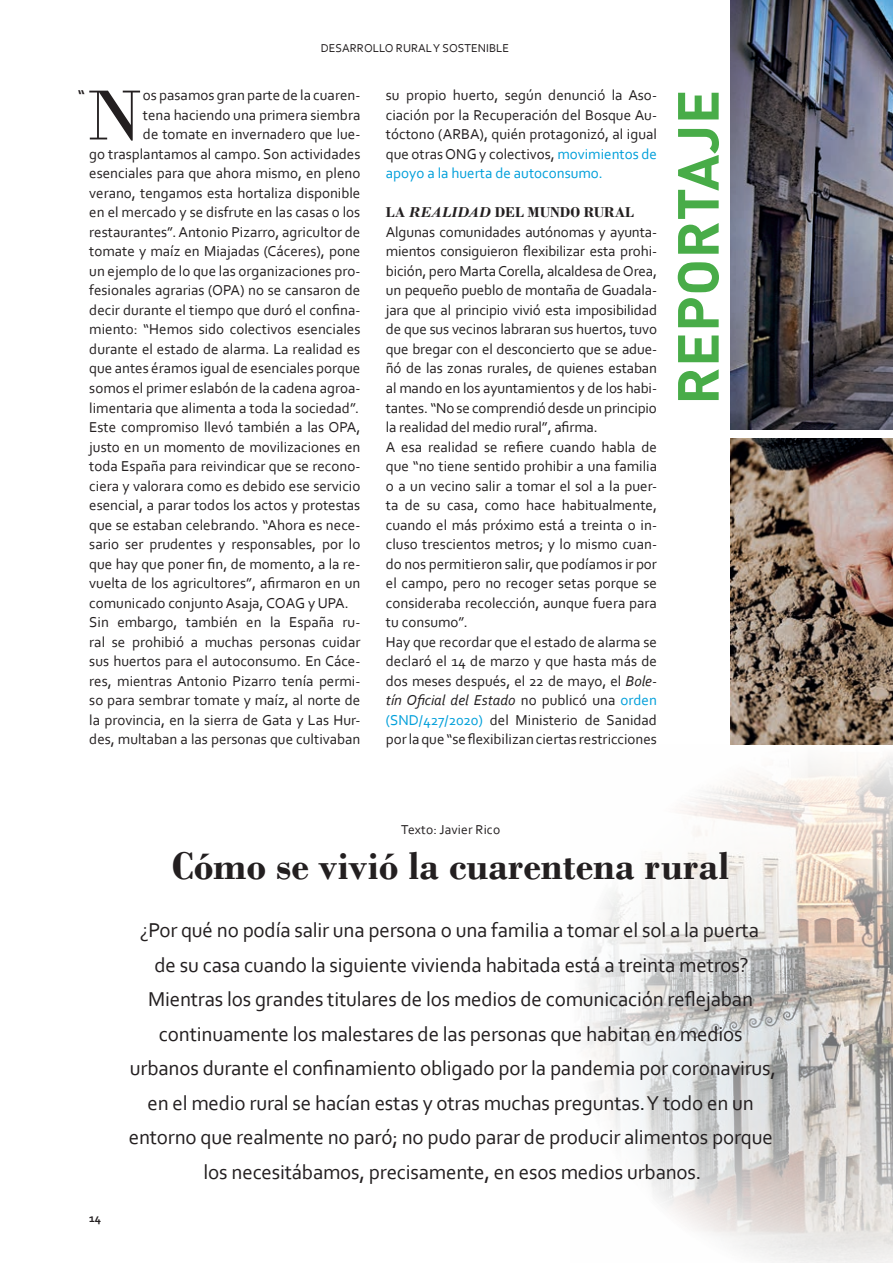
<style>
.page{position:relative;width:893px;height:1263px;background:#fff}
.page>*{position:absolute;margin:0;border:0;box-sizing:border-box;transform-origin:0 0}
.capitular{font:74.55px "Bodoni";color:#231f20}
.t1{font:700 57px "DIN Pro";letter-spacing:.01em;color:#48ac48}
.título{font:700 40.5px "Bodoni";color:#231f20}
.entradilla{font:21px/34.5px "Corbel";letter-spacing:-.01em;color:#231f20;text-align:center}
.cuerpo_de_texto{font:15px/19.5px "Corbel";color:#231f20;text-align:justify}
.capitular-2{font:15px/19.5px "Corbel";color:#231f20;text-align:right}
.subtítulo{font:700 15px "Bodoni";color:#231f20}
.t2{font:700 15px "Corbel";color:#231f20}
.antetítulo{font:13.5px "Corbel";letter-spacing:.01em;color:#231f20}
.t3{font:12px "Corbel";color:#231f20}
.t4{font:700 12px "Corbel";color:#231f20}
.s1{color:#009fda}
.s2{font-style:italic}
</style>
<div class="page">
<img style="left:582px;top:755px;width:311px;height:508px">
<img style="left:730px;top:0;width:163px;height:429px">
<img style="left:730px;top:438px;width:163px;height:307px">
<p class="t3" style="left:321px;top:40px;width:190px">DESARROLLO RURAL Y SOSTENIBLE</p>
<p class="capitular-2" style="left:89px;top:85px;width:273px">os pasamos gran parte de la cuaren-<br>tena haciendo una primera siembra<br>de tomate en invernadero que lue-<br>go trasplantamos al campo. Son actividades esenciales para que ahora mismo, en pleno verano, tengamos esta hortaliza disponible en el mercado y se disfrute en las casas o los restaurantes”. Antonio Pizarro, agricultor de tomate y maíz en Miajadas (Cáceres), pone un ejemplo de lo que las organizaciones pro&shy;fesionales agrarias (OPA) no se cansaron de decir durante el tiempo que duró el confina&shy;miento: “Hemos sido colectivos esenciales durante el estado de alarma. La realidad es que antes éramos igual de esenciales porque somos el primer eslabón de la cadena agroa&shy;limentaria que alimenta a toda la sociedad”.</p>
<p class="cuerpo_de_texto" style="left:89px;top:417px;width:273px">Este compromiso llevó también a las OPA, justo en un momento de movilizaciones en toda España para reivindicar que se recono&shy;ciera y valorara como es debido ese servicio esencial, a parar todos los actos y protestas que se estaban celebrando. “Ahora es nece&shy;sario ser prudentes y responsables, por lo que hay que poner fin, de momento, a la re&shy;vuelta de los agricultores”, afirmaron en un comunicado conjunto Asaja, COAG y UPA.</p>
<p class="cuerpo_de_texto" style="left:89px;top:612px;width:273px">Sin embargo, también en la España ru&shy;ral se prohibió a muchas personas cuidar sus huertos para el autoconsumo. En Cáce&shy;res, mientras Antonio Pizarro tenía permi&shy;so para sembrar tomate y maíz, al norte de la provincia, en la sierra de Gata y Las Hur&shy;des, multaban a las personas que cultivaban</p>
<p class="capitular" style="left:86px;top:71px;width:58px">N</p>
<p class="t2" style="left:78px;top:86px;width:8px">“</p>
<p class="cuerpo_de_texto" style="left:386px;top:85px;width:273px">su propio huerto, según denunció la Aso&shy;ciación por la Recuperación del Bosque Au&shy;tóctono (ARBA), quién protagonizó, al igual que otras ONG y colectivos, <span class="s1">movimientos de apoyo a la huerta de autoconsumo.</span></p>
<p class="subtítulo" style="left:386px;top:204px;width:250px">LA <span class="s2">REALIDAD</span> DEL MUNDO RURAL</p>
<p class="cuerpo_de_texto" style="left:386px;top:222px;width:273px">Algunas comunidades autónomas y ayunta&shy;mientos consiguieron flexibilizar esta prohi&shy;bición, pero Marta Corella, alcaldesa de Orea, un pequeño pueblo de montaña de Guadala&shy;jara que al principio vivió esta imposibilidad de que sus vecinos labraran sus huertos, tuvo que bregar con el desconcierto que se adue&shy;ñó de las zonas rurales, de quienes estaban al mando en los ayuntamientos y de los habi&shy;tantes. “No se comprendió desde un principio la realidad del medio rural”, afirma.</p>
<p class="cuerpo_de_texto" style="left:386px;top:436px;width:273px">A esa realidad se refiere cuando habla de que “no tiene sentido prohibir a una familia o a un vecino salir a tomar el sol a la puer&shy;ta de su casa, como hace habitualmente, cuando el más próximo está a treinta o in&shy;cluso trescientos metros; y lo mismo cuan&shy;do nos permitieron salir, que podíamos ir por el campo, pero no recoger setas porque se consideraba recolección, aunque fuera para tu consumo”.</p>
<p class="cuerpo_de_texto" style="left:386px;top:631px;width:273px">Hay que recordar que el estado de alarma se declaró el 14 de marzo y que hasta más de dos meses después, el 22 de mayo, el <span class="s2">Bole&shy;tín Oficial del Estado</span> no publicó una <span class="s1">orden (SND/427/2020)</span> del Ministerio de Sanidad por la que “se flexibilizan ciertas restricciones</p>
<h2 class="t1" style="left:659px;top:405px;width:317px;rotate:-90deg">REPORTAJE</h2>
<p class="antetítulo" style="left:401px;top:821px;width:100px">Texto: Javier Rico</p>
<p class="título" style="left:172px;top:842px;width:559px">Cómo se vivió la cuarentena rural</p>
<p class="t4" style="left:89px;top:1211px;width:13px">14</p>
<p class="entradilla" style="left:129px;top:912px;width:649px">¿Por qué no podía salir una persona o una familia a tomar el sol a la puerta<br>de su casa cuando la siguiente vivienda habitada está a treinta metros?<br>Mientras los grandes titulares de los medios de comunicación reflejaban continuamente los malestares de las personas que habitan en medios urbanos durante el confinamiento obligado por la pandemia por coronavirus, en el medio rural se hacían estas y otras muchas preguntas. Y todo en un entorno que realmente no paró; no pudo parar de producir alimentos porque los necesitábamos, precisamente, en esos medios urbanos.</p>
</div>
